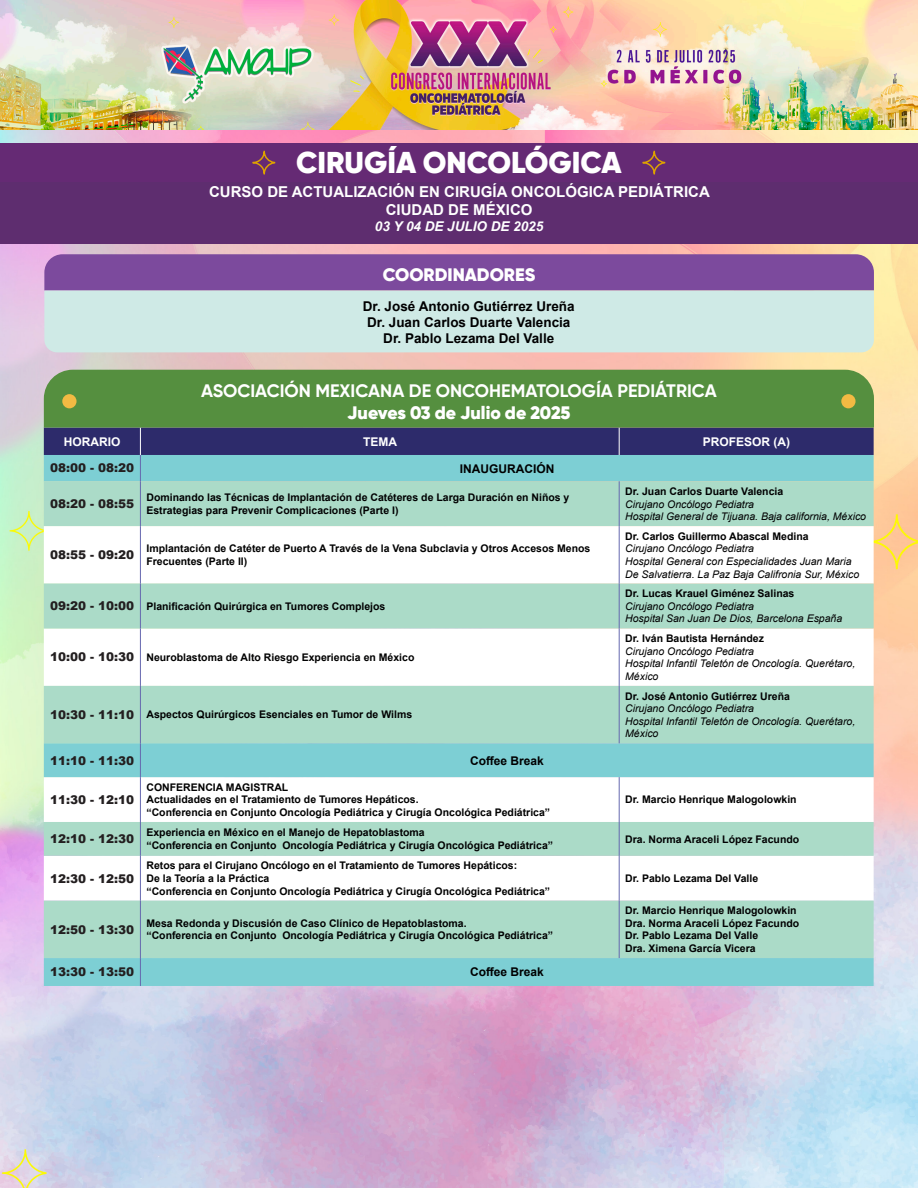
<style>
.page{position:relative;width:918px;height:1188px;background:#fff}
.page>*{position:absolute;margin:0;border:0;box-sizing:border-box;transform-origin:0 0}
.t1{font:900 30px "Gilroy";color:#fff}
.t2{font:700 18px "Gilroy";color:#fff}
.t3{font:900 18px "Gilroy";color:#fff}
.t4{font:700 15px "Arial";color:#fff}
.t5{font:700 13.5px "Arial";color:#000001}
.t6{font:italic 700 13.5px "Arial";color:#fff}
.t7{font:900 12px "Arial";color:#231f20}
.t8{font:700 12px "Arial";color:#000001}
.t9{font:700 12px "Arial";color:#fff}
.t10{font:700 10.5px/12.6px "Arial";color:#000001}
.t11{font:italic 10.5px/12.6px "Arial";color:#000001}
</style>
<div class="page">
<img style="left:0;top:130px;width:918px;height:1058px">
<img style="left:0;top:0;width:918px;height:130px">
<div style="left:0;top:144px;width:918px;height:38px;background:#652a74"></div>
<svg style="left:44px;top:526px;width:830px;height:375px"></svg>
<div style="left:44px;top:584px;width:830px;height:44px;background:#abdbc8"></div>
<div style="left:44px;top:686px;width:830px;height:57px;background:#abdbc8"></div>
<div style="left:44px;top:743px;width:830px;height:34px;background:#7dcfd4"></div>
<div style="left:44px;top:822px;width:830px;height:34px;background:#abdbc8"></div>
<div style="left:44px;top:901px;width:830px;height:57px;background:#abdbc8"></div>
<svg style="left:44px;top:428px;width:830px;height:98px;background:#7ca7b1"></svg>
<hr style="left:140px;top:481px;width:1px;height:45px;background:#6568af">
<hr style="left:619px;top:481px;width:1px;height:45px;background:#6568af">
<hr style="left:140px;top:526px;width:1px;height:58px;background:#6568af">
<hr style="left:619px;top:526px;width:1px;height:58px;background:#6568af">
<hr style="left:140px;top:584px;width:1px;height:44px;background:#6568af">
<hr style="left:619px;top:584px;width:1px;height:44px;background:#6568af">
<hr style="left:140px;top:628px;width:1px;height:58px;background:#6568af">
<hr style="left:619px;top:628px;width:1px;height:58px;background:#6568af">
<hr style="left:140px;top:686px;width:1px;height:57px;background:#6568af">
<hr style="left:619px;top:686px;width:1px;height:57px;background:#6568af">
<hr style="left:140px;top:777px;width:1px;height:45px;background:#6568af">
<hr style="left:619px;top:777px;width:1px;height:45px;background:#6568af">
<hr style="left:140px;top:822px;width:1px;height:34px;background:#6568af">
<hr style="left:619px;top:822px;width:1px;height:34px;background:#6568af">
<hr style="left:140px;top:856px;width:1px;height:45px;background:#6568af">
<hr style="left:619px;top:856px;width:1px;height:45px;background:#6568af">
<hr style="left:140px;top:743px;width:1px;height:34px;background:#6568af">
<hr style="left:140px;top:901px;width:1px;height:57px;background:#6568af">
<hr style="left:619px;top:901px;width:1px;height:57px;background:#6568af">
<div style="left:44px;top:958px;width:830px;height:28px;background:#7dcfd4"></div>
<div style="left:44px;top:254px;width:830px;height:37px;background:#7c4a9d"></div>
<div style="left:44px;top:370px;width:830px;height:58px;background:#558f3f"></div>
<div style="left:62px;top:394px;width:15px;height:14px;background:#f2ba43;border-radius:50%"></div>
<div style="left:0;top:182px;width:918px;height:62px;background:#5e2d6f"></div>
<div style="left:44px;top:291px;width:830px;height:61px;background:#cfeae6"></div>
<div style="left:841px;top:394px;width:15px;height:14px;background:#f2ba43;border-radius:50%"></div>
<h1 class="t1" style="left:296px;top:144px;width:327px">CIRUGÍA ONCOLÓGICA</h1>
<p class="t4" style="left:209px;top:181px;width:502px">CURSO DE ACTUALIZACIÓN EN CIRUGÍA ONCOLÓGICA PEDIÁTRICA</p>
<p class="t4" style="left:386px;top:199px;width:148px">CIUDAD DE MÉXICO</p>
<p class="t6" style="left:375px;top:218px;width:170px">03 Y 04 DE JULIO DE 2025</p>
<p class="t3" style="left:383px;top:263px;width:154px">COORDINADORES</p>
<p class="t5" style="left:363px;top:296px;width:213px">Dr. José Antonio Gutiérrez Ureña</p>
<p class="t5" style="left:367px;top:312px;width:205px">Dr. Juan Carlos Duarte Valencia</p>
<p class="t5" style="left:383px;top:329px;width:173px">Dr. Pablo Lezama Del Valle</p>
<p class="t2" style="left:201px;top:380px;width:517px">ASOCIACIÓN MEXICANA DE ONCOHEMATOLOGÍA PEDIÁTRICA</p>
<p class="t3" style="left:347px;top:401px;width:225px">Jueves 03 de Julio de 2025</p>
<p class="t9" style="left:64px;top:433px;width:58px">HORARIO</p>
<p class="t9" style="left:363px;top:433px;width:35px">TEMA</p>
<p class="t9" style="left:703px;top:433px;width:89px">PROFESOR (A)</p>
<p class="t7" style="left:50px;top:459px;width:86px">08:00 - 08:20</p>
<p class="t8" style="left:460px;top:460px;width:96px">INAUGURACIÓN</p>
<p class="t7" style="left:50px;top:495px;width:86px">08:20 - 08:55</p>
<p class="t10" style="left:625px;top:485px;width:160px">Dr. Juan Carlos Duarte Valencia</p>
<p class="t11" style="left:625px;top:498px;width:130px">Cirujano Oncólogo Pediatra</p>
<p class="t11" style="left:625px;top:510px;width:242px">Hospital General de Tijuana. Baja california, México</p>
<p class="t10" style="left:146px;top:491px;width:425px">Dominando las Técnicas de Implantación de Catéteres de Larga Duración en Niños y</p>
<p class="t10" style="left:146px;top:504px;width:254px">Estrategias para Prevenir Complicaciones (Parte I)</p>
<p class="t7" style="left:50px;top:546px;width:86px">08:55 - 09:20</p>
<p class="t10" style="left:146px;top:543px;width:446px">Implantación de Catéter de Puerto A Través de la Vena Subclavia y Otros Accesos Menos<br>Frecuentes (Parte II)</p>
<p class="t7" style="left:50px;top:597px;width:86px">09:20 - 10:00</p>
<p class="t10" style="left:146px;top:600px;width:241px">Planificación Quirúrgica en Tumores Complejos</p>
<p class="t7" style="left:50px;top:648px;width:86px">10:00 - 10:30</p>
<p class="t10" style="left:146px;top:651px;width:270px">Neuroblastoma de Alto Riesgo Experiencia en México</p>
<p class="t7" style="left:50px;top:706px;width:86px">10:30 - 11:10</p>
<p class="t10" style="left:146px;top:709px;width:267px">Aspectos Quirúrgicos Esenciales en Tumor de Wilms</p>
<p class="t7" style="left:50px;top:752px;width:86px">11:10 - 11:30</p>
<p class="t8" style="left:470px;top:752px;width:75px">Coffee Break</p>
<p class="t7" style="left:50px;top:791px;width:86px">11:30 - 12:10</p>
<p class="t10" style="left:146px;top:781px;width:143px">CONFERENCIA MAGISTRAL</p>
<p class="t10" style="left:146px;top:794px;width:274px">Actualidades en el Tratamiento de Tumores Hepáticos.</p>
<p class="t10" style="left:146px;top:806px;width:405px">“Conferencia en Conjunto Oncología Pediátrica y Cirugía Oncológica Pediátrica”</p>
<p class="t7" style="left:50px;top:830px;width:86px">12:10 - 12:30</p>
<p class="t7" style="left:50px;top:870px;width:86px">12:30 - 12:50</p>
<p class="t7" style="left:50px;top:921px;width:86px">12:50 - 13:30</p>
<p class="t10" style="left:146px;top:827px;width:280px">Experiencia en México en el Manejo de Hepatoblastoma</p>
<p class="t10" style="left:146px;top:839px;width:408px">“Conferencia en Conjunto Oncología Pediátrica y Cirugía Oncológica Pediátrica”</p>
<p class="t10" style="left:146px;top:860px;width:372px">Retos para el Cirujano Oncólogo en el Tratamiento de Tumores Hepáticos:</p>
<p class="t10" style="left:146px;top:872px;width:124px">De la Teoría a la Práctica</p>
<p class="t10" style="left:146px;top:885px;width:405px">“Conferencia en Conjunto Oncología Pediátrica y Cirugía Oncológica Pediátrica”</p>
<p class="t10" style="left:146px;top:917px;width:322px">Mesa Redonda y Discusión de Caso Clínico de Hepatoblastoma.</p>
<p class="t10" style="left:146px;top:930px;width:408px">“Conferencia en Conjunto Oncología Pediátrica y Cirugía Oncológica Pediátrica”</p>
<p class="t7" style="left:50px;top:963px;width:86px">13:30 - 13:50</p>
<p class="t8" style="left:470px;top:964px;width:75px">Coffee Break</p>
<p class="t10" style="left:625px;top:530px;width:185px">Dr. Carlos Guillermo Abascal Medina</p>
<p class="t11" style="left:625px;top:543px;width:130px">Cirujano Oncólogo Pediatra</p>
<p class="t11" style="left:625px;top:555px;width:236px">Hospital General con Especialidades Juan Maria<br>De Salvatierra. La Paz Baja Califronia Sur, México</p>
<p class="t10" style="left:625px;top:587px;width:171px">Dr. Lucas Krauel Giménez Salinas</p>
<p class="t11" style="left:625px;top:600px;width:130px">Cirujano Oncólogo Pediatra</p>
<p class="t11" style="left:625px;top:613px;width:219px">Hospital San Juan De Dios, Barcelona España</p>
<p class="t10" style="left:625px;top:632px;width:140px">Dr. Iván Bautista Hernández</p>
<p class="t11" style="left:625px;top:645px;width:130px">Cirujano Oncólogo Pediatra</p>
<p class="t11" style="left:625px;top:657px;width:232px">Hospital Infantil Teletón de Oncología. Querétaro,<br>México</p>
<p class="t10" style="left:625px;top:690px;width:166px">Dr. José Antonio Gutiérrez Ureña</p>
<p class="t11" style="left:625px;top:702px;width:130px">Cirujano Oncólogo Pediatra</p>
<p class="t11" style="left:625px;top:715px;width:232px">Hospital Infantil Teletón de Oncología. Querétaro,<br>México</p>
<p class="t10" style="left:625px;top:794px;width:173px">Dr. Marcio Henrique Malogolowkin</p>
<p class="t10" style="left:625px;top:833px;width:176px">Dra. Norma Araceli López Facundo</p>
<p class="t10" style="left:625px;top:872px;width:135px">Dr. Pablo Lezama Del Valle</p>
<p class="t10" style="left:625px;top:904px;width:173px">Dr. Marcio Henrique Malogolowkin</p>
<p class="t10" style="left:625px;top:917px;width:176px">Dra. Norma Araceli López Facundo</p>
<p class="t10" style="left:625px;top:930px;width:135px">Dr. Pablo Lezama Del Valle</p>
<p class="t10" style="left:625px;top:942px;width:132px">Dra. Ximena García Vicera</p>
</div>
